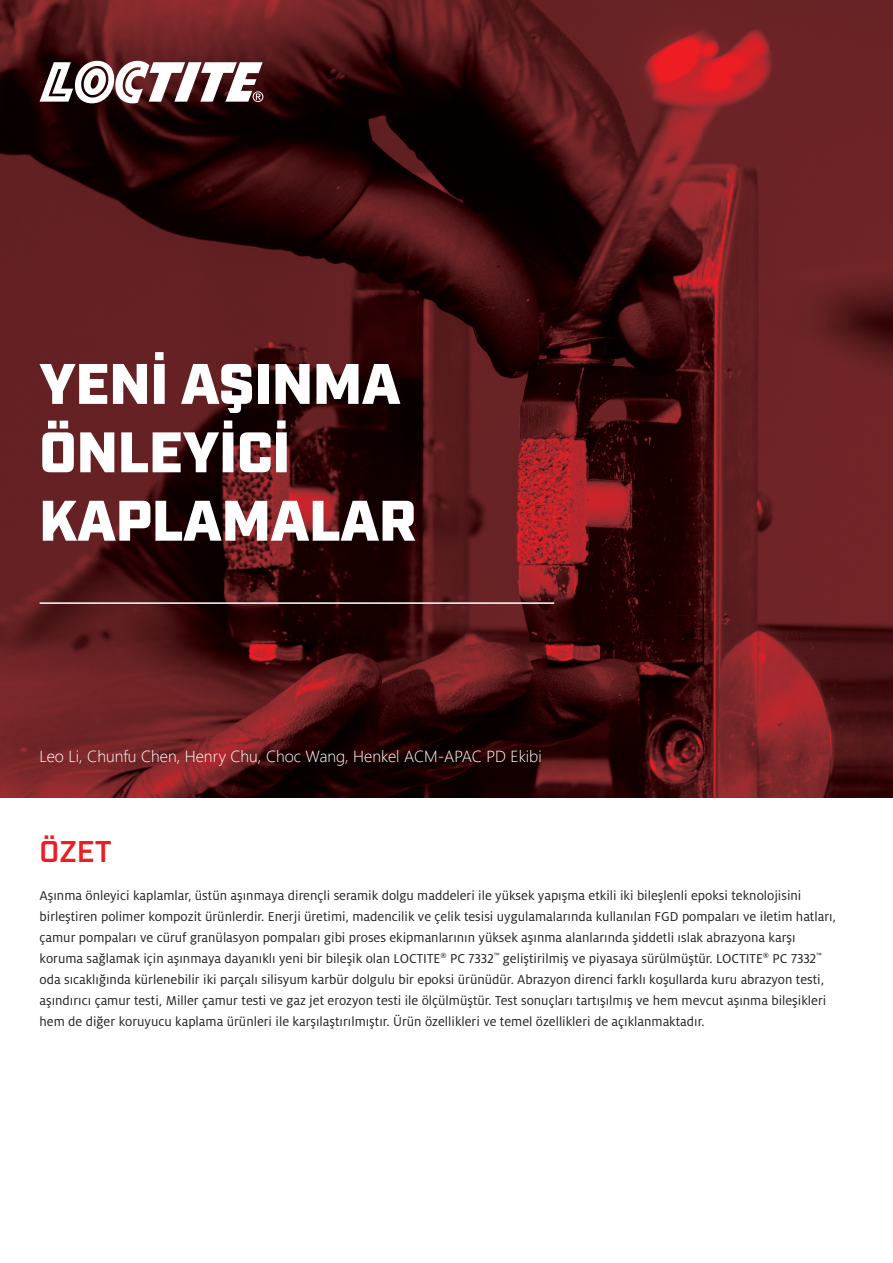
<style>
.page{position:relative;width:893px;height:1263px;background:#fff}
.page>*{position:absolute;margin:0;border:0;box-sizing:border-box;transform-origin:0 0}
.t1{font:900 57px/68.4px "Industry";color:#fff}
.t2{font:600 30px "Industry";color:#ee1d23}
.t3{font:300 15px "Microsoft Jheng Hei";color:#fff}
.t4{font:14.25px/21px "Henkel Milo";color:#231f20}
.t5{font:8.25px "Henkel Milo";color:#231f20}
</style>
<div class="page">
<img style="left:0;top:0;width:893px;height:797px">
<hr style="left:40px;top:602px;width:514px;height:2px;background:#fff">
<svg style="left:40px;top:61px;width:223px;height:42px"></svg>
<p class="t1" style="left:39px;top:353px;width:363px">YENİ AŞINMA<br>ÖNLEYİCİ</p>
<p class="t1" style="left:39px;top:490px;width:379px">KAPLAMALAR</p>
<p class="t3" style="left:39px;top:747px;width:504px">Leo Li, Chunfu Chen, Henry Chu, Choc Wang, Henkel ACM-APAC PD Ekibi</p>
<p class="t2" style="left:40px;top:834px;width:74px">ÖZET</p>
<p class="t4" style="left:40px;top:885px;width:798px">Aşınma önleyici kaplamlar, üstün aşınmaya dirençli seramik dolgu maddeleri ile yüksek yapışma etkili iki bileşlenli epoksi teknolojisini birleştiren polimer kompozit ürünlerdir. Enerji üretimi, madencilik ve çelik tesisi uygulamalarında kullanılan FGD pompaları ve iletim hatları, çamur pompaları ve cüruf granülasyon pompaları gibi proses ekipmanlarının yüksek aşınma alanlarında şiddetli ıslak abrazyona karşı</p>
<p class="t5" style="left:816px;top:951px;width:7px">TM</p>
<p class="t4" style="left:773px;top:948px;width:45px">PC 7332</p>
<p class="t5" style="left:440px;top:951px;width:8px">®</p>
<p class="t5" style="left:763px;top:951px;width:8px">®</p>
<p class="t5" style="left:494px;top:951px;width:7px">™</p>
<p class="t4" style="left:40px;top:948px;width:788px">koruma sağlamak için aşınmaya dayanıklı yeni bir bileşik olan LOCTITE<br>oda sıcaklığında kürlenebilir iki parçalı silisyum karbür dolgulu bir epoksi ürünüdür. Abrazyon direnci farklı koşullarda kuru abrazyon testi, aşındırıcı çamur testi, Miller çamur testi ve gaz jet erozyon testi ile ölçülmüştür. Test sonuçları tartışılmış ve hem mevcut aşınma bileşikleri hem de diğer koruyucu kaplama ürünleri ile karşılaştırılmıştır. Ürün özellikleri ve temel özellikleri de açıklanmaktadır.</p>
<p class="t4" style="left:503px;top:948px;width:261px">geliştirilmiş ve piyasaya sürülmüştür. LOCTITE</p>
<p class="t4" style="left:450px;top:948px;width:45px">PC 7332</p>
</div>
